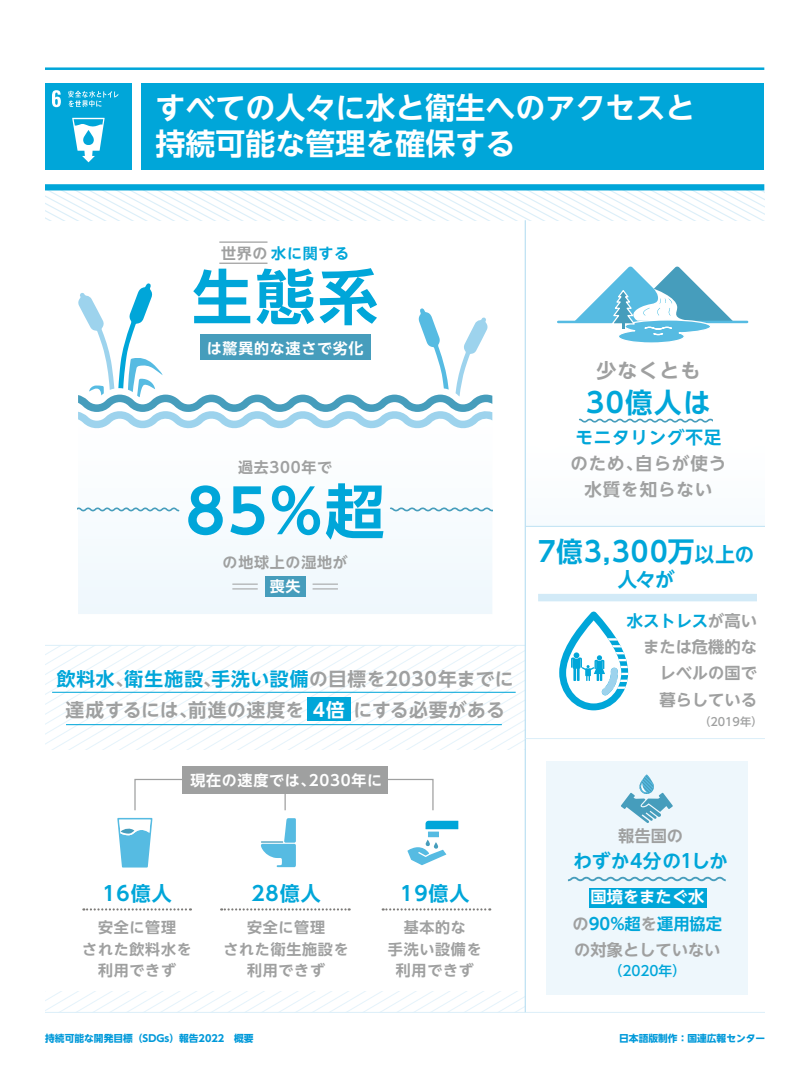
<style>
.page{position:relative;width:810px;height:1080px;background:#fff}
.page>*{position:absolute;margin:0;border:0;box-sizing:border-box;transform-origin:0 0}
.t1{font:700 60px "UD Shin Go NT Pro De";color:#00a6d9}
.t2{font:700 30px/36px "UD Shin Go NT Pro De";color:#fff}
.t3{font:700 27.5px "UD Shin Go NT Pro De";letter-spacing:.05em;color:#00a6d9}
.t4{font:700 20px "UD Shin Go NT Pro De";letter-spacing:.05em;color:#00a6d9}
.t5{font:700 20px "UD Shin Go NT Pro De";letter-spacing:.05em;color:#9fa0a0}
.t6{font:700 18.75px/31.2px "UD Shin Go NT Pro De";letter-spacing:.035em;color:#9fa0a0;text-align:center}
.t7{font:700 18.75px "UD Shin Go NT Pro De";letter-spacing:-.005em;color:#00a6d9}
.t8{font:700 17.5px/26.2px "UD Shin Go NT Pro De";letter-spacing:.05em;color:#9fa0a0;text-align:center}
.t9{font:700 17.5px "UD Shin Go NT Pro De";letter-spacing:.05em;color:#00a6d9}
.t10{font:700 16.25px/26.2px "UD Shin Go NT Pro De";color:#9fa0a0;text-align:right}
.t11{font:700 15px/21.2px "UD Shin Go NT Pro De";letter-spacing:.05em;color:#9fa0a0;text-align:center}
.t12{font:700 15px "UD Shin Go NT Pro De";letter-spacing:.05em;color:#fff}
.t13{font:700 15px "UD Shin Go NT Pro De";letter-spacing:.05em;color:#00a6d9}
.t14{font:500 13.75px "UD Shin Go NT Pro";color:#00a6d9}
.t15{font:500 11.25px "UD Shin Go NT Pro";color:#9fa0a0}
.t16{font:700 9.75px "UD Shin Go NT Pro";color:#0099d9}
.s1{color:#9fa0a0}
.s2{color:#00a6d9}
.s3{color:#fff}
.s4{font-size:20px}
</style>
<div class="page">
<div style="left:546px;top:761px;width:202px;height:234px;background:#eef7fc"></div>
<hr style="left:558px;top:321px;width:189px;height:2px;background:#56bbe2">
<svg style="left:526px;top:525px;width:239px;height:1px"></svg>
<svg style="left:285px;top:794px;width:1px;height:15px"></svg>
<svg style="left:45px;top:991px;width:480px;height:21px"></svg>
<svg style="left:45px;top:646px;width:480px;height:104px"></svg>
<div style="left:78px;top:508px;width:414px;height:106px;background:#f3fafd"></div>
<div style="left:265px;top:576px;width:40px;height:20px;background:#469dbc"></div>
<div style="left:141px;top:83px;width:623px;height:87px;background:#00a6d9"></div>
<svg style="left:45px;top:190px;width:719px;height:30px"></svg>
<div style="left:45px;top:184px;width:719px;height:6px;background:#00a6d9"></div>
<hr style="left:45px;top:67px;width:719px;height:3px;background:#00a6d9">
<hr style="left:45px;top:1012px;width:720px;height:1px;background:#dceff9">
<hr style="left:45px;top:645px;width:480px;height:1px;background:#dceff9">
<hr style="left:525px;top:220px;width:1px;height:792px;background:#bee1f3">
<svg style="left:78px;top:283px;width:414px;height:146px"></svg>
<div style="left:200px;top:334px;width:171px;height:26px;background:#469dbc"></div>
<hr style="left:219px;top:241px;width:48px;height:2px;background:#9fa0a0">
<hr style="left:219px;top:263px;width:48px;height:1px;background:#9fa0a0">
<svg style="left:83px;top:908px;width:108px;height:3px"></svg>
<div style="left:538px;top:594px;width:219px;height:7px;background:#d2eaf7"></div>
<div style="left:308px;top:698px;width:43px;height:23px;background:#00a6d9"></div>
<svg style="left:117px;top:818px;width:35px;height:50px"></svg>
<svg style="left:221px;top:908px;width:129px;height:3px"></svg>
<svg style="left:383px;top:908px;width:107px;height:3px"></svg>
<div style="left:134px;top:779px;width:300px;height:32px;border:1px solid #9fa0a0"></div>
<div style="left:183px;top:766px;width:205px;height:28px;background:#9fa0a0"></div>
<svg style="left:261px;top:818px;width:35px;height:49px"></svg>
<svg style="left:407px;top:821px;width:51px;height:44px"></svg>
<hr style="left:525px;top:526px;width:240px;height:1px;background:#bee1f3">
<hr style="left:525px;top:738px;width:240px;height:1px;background:#dceff9">
<div style="left:589px;top:888px;width:118px;height:19px;background:#00a6d9"></div>
<svg style="left:78px;top:507px;width:101px;height:5px"></svg>
<svg style="left:390px;top:507px;width:102px;height:5px"></svg>
<svg style="left:313px;top:584px;width:25px;height:5px"></svg>
<svg style="left:232px;top:584px;width:26px;height:5px"></svg>
<hr style="left:52px;top:692px;width:464px;height:1px;background:#00a6d9">
<hr style="left:66px;top:724px;width:436px;height:1px;background:#00a6d9">
<svg style="left:579px;top:418px;width:134px;height:5px"></svg>
<svg style="left:568px;top:876px;width:158px;height:6px"></svg>
<svg style="left:575px;top:266px;width:158px;height:77px"></svg>
<svg style="left:559px;top:612px;width:69px;height:98px"></svg>
<svg style="left:621px;top:775px;width:52px;height:48px"></svg>
<div style="left:45px;top:83px;width:87px;height:87px;background:#00a6d9"></div>
<svg style="left:52px;top:90px;width:9px;height:17px"></svg>
<svg style="left:72px;top:118px;width:33px;height:44px"></svg>
<svg style="left:68px;top:91px;width:50px;height:16px"></svg>
<h2 class="t2" style="left:156px;top:89px;width:542px">すべての人々に水と衛生へのアクセスと持続可能な管理を確保する</h2>
<p class="t13" style="left:221px;top:241px;width:130px"><span class="s1">世界の</span>水に関する</p>
<h1 class="t1" style="left:192px;top:248px;width:187px">生態系</h1>
<p class="t12" style="left:207px;top:336px;width:158px">は驚異的な速さで劣化</p>
<p class="t11" style="left:238px;top:456px;width:96px">過去300年で</p>
<h1 class="t1" style="left:186px;top:463px;width:201px">85%超</h1>
<p class="t11" style="left:223px;top:551px;width:127px">の地球上の湿地が</p>
<p class="t12" style="left:270px;top:574px;width:32px">喪失</p>
<p class="t6" style="left:57px;top:663px;width:458px"><span class="s2">飲料水</span>､<span class="s2">衛生施設</span>､<span class="s2">手洗い設備</span>の目標を2030年までに達成するには､前進の速度を <span class="s3">4倍</span> にする必要がある</p>
<p class="t12" style="left:190px;top:768px;width:193px">現在の速度では､2030年に</p>
<h3 class="t4" style="left:102px;top:877px;width:71px">16億人</h3>
<p class="t11" style="left:82px;top:917px;width:111px">安全に管理<br>された飲料水を利用できず</p>
<h3 class="t4" style="left:251px;top:877px;width:71px">28億人</h3>
<p class="t11" style="left:223px;top:917px;width:127px">安全に管理<br>された衛生施設を利用できず</p>
<h3 class="t4" style="left:400px;top:877px;width:71px">19億人</h3>
<p class="t11" style="left:388px;top:917px;width:95px">基本的な<br>手洗い設備を利用できず</p>
<h3 class="t5" style="left:596px;top:354px;width:105px">少なくとも</h3>
<h3 class="t3" style="left:586px;top:380px;width:126px">30億人は</h3>
<p class="t9" style="left:575px;top:423px;width:148px">モニタリング不足</p>
<p class="t8" style="left:571px;top:450px;width:157px">のため､自らが使う水質を知らない</p>
<h3 class="t3" style="left:538px;top:529px;width:218px">7億3,300万<span class="s4">以上の</span></h3>
<h3 class="t4" style="left:618px;top:563px;width:59px">人々が</h3>
<p class="t10" style="left:627px;top:607px;width:132px"><span class="s2">水ストレス</span>が高いまたは危機的なレベルの国で<br>暮らしている</p>
<p class="t15" style="left:705px;top:712px;width:54px">(2019年)</p>
<p class="t10" style="left:618px;top:822px;width:66px">報告国の</p>
<p class="t7" style="left:573px;top:846px;width:156px">わずか4分の1しか</p>
<p class="t10" style="left:573px;top:884px;width:151px;text-align:center"><span class="s3">国境をまたぐ水</span>の<span class="s2">90%超</span>を<span class="s2">運用協定</span>の対象としていない</p>
<p class="t14" style="left:615px;top:959px;width:65px">(2020年)</p>
<p class="t16" style="left:45px;top:1030px;width:210px">持続可能な開発目標（SDGs）報告2022　概要</p>
<p class="t16" style="left:619px;top:1030px;width:148px">日本語版制作：国連広報センター</p>
</div>
